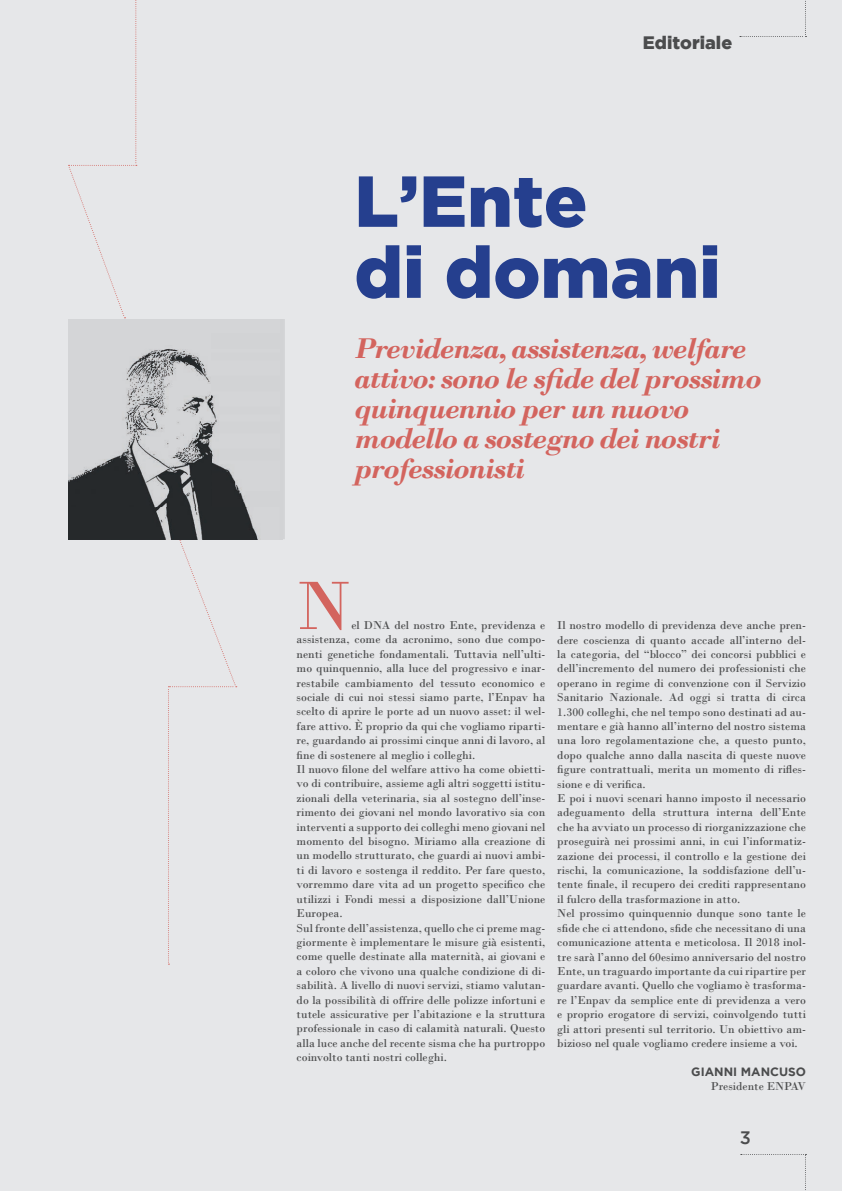
<style>
.page{position:relative;width:842px;height:1191px;background:#e6e7e9}
.page>*{position:absolute;margin:0;border:0;box-sizing:border-box;transform-origin:0 0}
.t1{font:900 72px/71px "Gotham";color:#253f8e}
.t2{font:72px "Bodoni";color:#d3645e}
.t3{font:italic 700 30px/30px "Bodoni";letter-spacing:-.04em;color:#d3645e}
.t4{font:900 18px "Gotham";color:#4b4c4d}
.t5{font:500 18px "Gotham";color:#4b4c4d}
.t6{font:12px/14.4px "Bodoni";color:#4b4c4d}
.t7{font:700 12px "Gotham";color:#4b4c4d}
</style>
<div class="page">
<svg style="left:740px;top:0;width:66px;height:37px"></svg>
<svg style="left:68px;top:0;width:69px;height:318px"></svg>
<svg style="left:168px;top:539px;width:69px;height:425px"></svg>
<img style="left:69px;top:319px;width:214px;height:220px">
<svg style="left:741px;top:1154px;width:65px;height:36px"></svg>
<h3 class="t4" style="left:643px;top:32px;width:91px">Editoriale</h3>
<h1 class="t1" style="left:354px;top:164px;width:368px">L’Ente<br>di domani</h1>
<h2 class="t3" style="left:354px;top:333px;width:409px">Previdenza, assistenza, welfare attivo: sono le sfide del prossimo quinquennio per un nuovo modello a sostegno dei nostri professionisti</h2>
<h1 class="t2" style="left:297px;top:563px;width:56px">N</h1>
<p class="t6" style="left:297px;top:618px;width:250px;text-indent:55px">el DNA del nostro Ente, previdenza e assistenza, come da acronimo, sono due compo&shy;nenti genetiche fondamentali. Tuttavia nell’ulti&shy;mo quinquennio, alla luce del progressivo e inar&shy;restabile cambiamento del tessuto economico e sociale di cui noi stessi siamo parte, l’Enpav ha scelto di aprire le porte ad un nuovo asset: il wel&shy;fare attivo. È proprio da qui che vogliamo riparti&shy;re, guardando ai prossimi cinque anni di lavoro, al fine di sostenere al meglio i colleghi.<br>Il nuovo filone del welfare attivo ha come obietti&shy;vo di contribuire, assieme agli altri soggetti istitu&shy;zionali della veterinaria, sia al sostegno dell’inse&shy;rimento dei giovani nel mondo lavorativo sia con interventi a supporto dei colleghi meno giovani nel momento del bisogno. Miriamo alla creazione di un modello strutturato, che guardi ai nuovi ambi&shy;ti di lavoro e sostenga il reddito. Per fare questo, vorremmo dare vita ad un progetto specifico che utilizzi i Fondi messi a disposizione dall’Unione Europea.<br>Sul fronte dell’assistenza, quello che ci preme mag&shy;giormente è implementare le misure già esistenti, come quelle destinate alla maternità, ai giovani e a coloro che vivono una qualche condizione di di&shy;sabilità. A livello di nuovi servizi, stiamo valutan&shy;do la possibilità di offrire delle polizze infortuni e tutele assicurative per l’abitazione e la struttura professionale in caso di calamità naturali. Questo alla luce anche del recente sisma che ha purtroppo coinvolto tanti nostri colleghi.</p>
<p class="t6" style="left:557px;top:618px;width:250px">Il nostro modello di previdenza deve anche pren&shy;dere coscienza di quanto accade all’interno del&shy;la categoria, del “blocco” dei concorsi pubblici e dell’incremento del numero dei professionisti che operano in regime di convenzione con il Servizio Sanitario Nazionale. Ad oggi si tratta di circa 1.300 colleghi, che nel tempo sono destinati ad au&shy;mentare e già hanno all’interno del nostro sistema una loro regolamentazione che, a questo punto, dopo qualche anno dalla nascita di queste nuove figure contrattuali, merita un momento di rifles&shy;sione e di verifica.<br>E poi i nuovi scenari hanno imposto il necessario adeguamento della struttura interna dell’Ente che ha avviato un processo di riorganizzazione che proseguirà nei prossimi anni, in cui l’informatiz&shy;zazione dei processi, il controllo e la gestione dei rischi, la comunicazione, la soddisfazione dell’u&shy;tente finale, il recupero dei crediti rappresentano il fulcro della trasformazione in atto.<br>Nel prossimo quinquennio dunque sono tante le sfide che ci attendono, sfide che necessitano di una comunicazione attenta e meticolosa. Il 2018 inol&shy;tre sarà l’anno del 60esimo anniversario del nostro Ente, un traguardo importante da cui ripartire per guardare avanti. Quello che vogliamo è trasforma&shy;re l’Enpav da semplice ente di previdenza a vero e proprio erogatore di servizi, coinvolgendo tutti gli attori presenti sul territorio. Un obiettivo am&shy;bizioso nel quale vogliamo credere insieme a voi.</p>
<p class="t7" style="left:691px;top:1064px;width:116px">GIANNI MANCUSO</p>
<p class="t6" style="left:711px;top:1079px;width:97px">Presidente ENPAV</p>
<h3 class="t5" style="left:740px;top:1127px;width:13px">3</h3>
</div>
